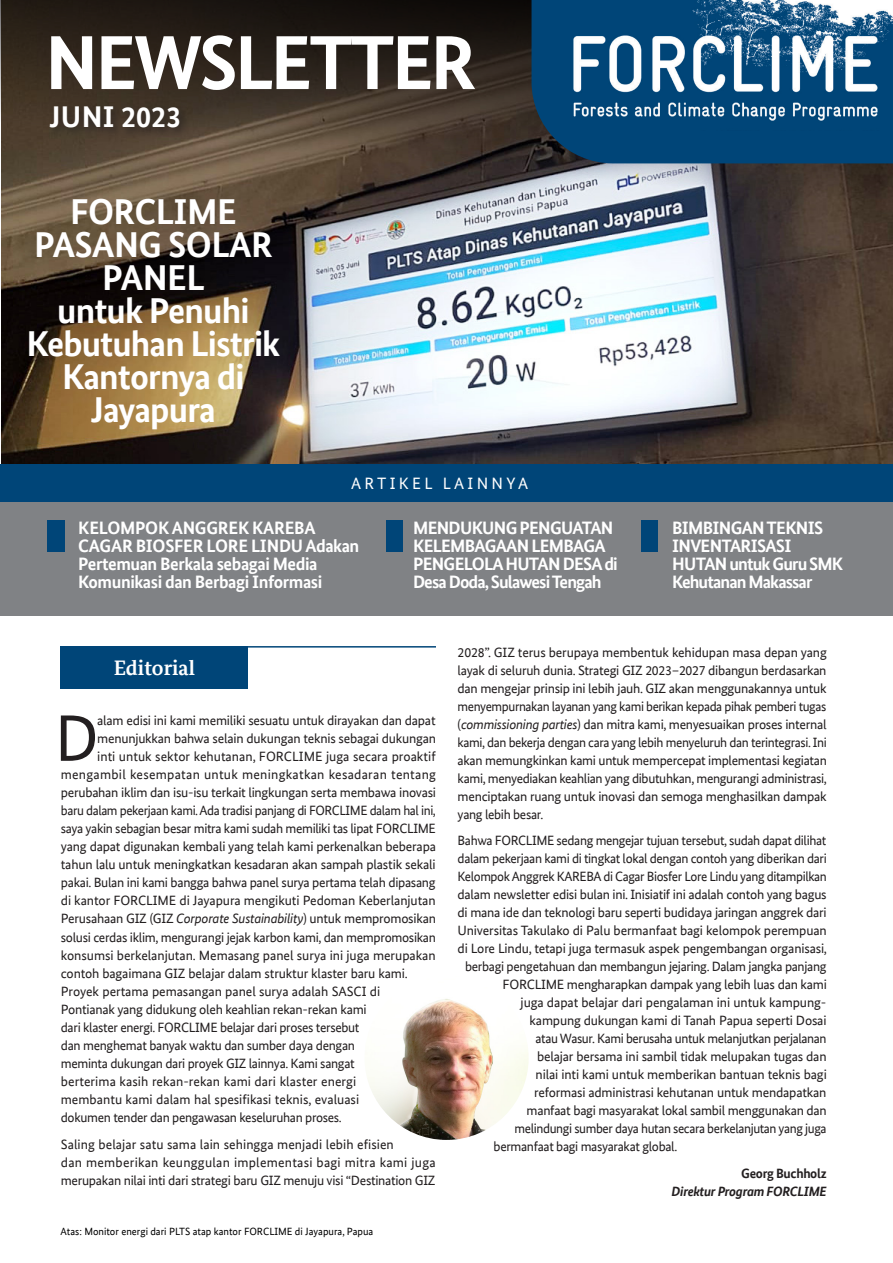
<style>
.page{position:relative;width:893px;height:1263px;background:#fff}
.page>*{position:absolute;margin:0;border:0;box-sizing:border-box;transform-origin:0 0}
.bodytext{font:700 76.5px "Bundes Sans Office";letter-spacing:-.04em;color:#fff}
.bodytext-2{font:65.7px "Bundes Sans Office";color:#231f20}
.bodytext-3{font:700 36px/33px "Bundes Sans Office";letter-spacing:-.025em;color:#fff;text-align:center}
.t1{font:700 30px "Bundes Sans Office";letter-spacing:.005em;color:#fff}
.bodytext-4{font:700 21px "Bundes Serif Office T";color:#fff}
.bodytext-5{font:700 18px/18px "Bundes Sans Office";letter-spacing:-.04em;color:#fff}
.bodytext-6{font:16.5px "Bundes Sans Office";letter-spacing:.2em;color:#fff}
.bodytext-7{font:13.5px/18px "Bundes Sans Office";letter-spacing:-.02em;color:#231f20;text-align:justify}
.bodytext-8{font:13.5px/18px "Bundes Sans Office";color:#231f20}
.bodytext-9{font:13.5px "Bundes Sans Office";letter-spacing:.02em;color:#231f20}
.bodytext-10{font:13.5px "Bundes Sans Office";letter-spacing:.005em;color:#231f20}
.bodytext-11{font:italic 700 13.5px "Bundes Sans Office";letter-spacing:-.025em;color:#231f20}
.bodytext-12{font:700 13.5px "Bundes Sans Office";letter-spacing:-.025em;color:#231f20}
.info_lebih_lanjut{font:10.5px "Bundes Sans Office";color:#000}
.s1{font-style:italic}
</style>
<div class="page">
<img style="left:1px;top:221px;width:892px;height:243px">
<svg style="left:0;top:0;width:893px;height:221px;background:#4b423a"></svg>
<div style="left:61px;top:646px;width:187px;height:43px;background:#004578"></div>
<hr style="left:66px;top:646px;width:370px;height:1px;background:#004578">
<div style="left:0;top:492px;width:893px;height:124px;background:#808285"></div>
<div style="left:386px;top:520px;width:17px;height:32px;background:#004578"></div>
<div style="left:641px;top:520px;width:17px;height:32px;background:#004578"></div>
<div style="left:48px;top:520px;width:17px;height:32px;background:#004578"></div>
<img style="left:364px;top:976px;width:165px;height:164px;border-radius:82px">
<div style="left:0;top:464px;width:893px;height:37px;background:#004578"></div>
<svg style="left:531px;top:0;width:362px;height:163px;background:#05416d"></svg>
<div style="left:561px;top:0;width:332px;height:136px;background:#004578"></div>
<img style="left:573px;top:0;width:320px;height:121px">
<div style="left:45px;top:101px;width:145px;height:38px;background:#231f20;opacity:.75"></div>
<p class="bodytext" style="left:45px;top:18px;width:433px">NEWSLETTER</p>
<p class="t1" style="left:50px;top:100px;width:133px">JUNI 2023</p>
<p class="bodytext-3" style="left:34px;top:195px;width:240px">FORCLIME<br>PASANG SOLAR<br>PANEL</p>
<p class="bodytext-3" style="left:26px;top:294px;width:255px">untuk Penuhi<br>Kebutuhan Listrik<br>Kantornya di<br>Jayapura</p>
<p class="bodytext-6" style="left:351px;top:474px;width:178px">ARTIKEL LAINNYA</p>
<p class="bodytext-5" style="left:78px;top:519px;width:283px">KELOMPOK ANGGREK KAREBA<br>CAGAR BIOSFER LORE LINDU Adakan<br>Pertemuan Berkala sebagai Media<br>Komunikasi dan Berbagi Informasi</p>
<p class="bodytext-5" style="left:413px;top:519px;width:202px">MENDUKUNG PENGUATAN<br>KELEMBAGAAN LEMBAGA</p>
<p class="bodytext-5" style="left:413px;top:555px;width:206px">PENGELOLA HUTAN DESA di<br>Desa Doda, Sulawesi Tengah</p>
<p class="bodytext-5" style="left:672px;top:519px;width:173px">BIMBINGAN TEKNIS<br>INVENTARISASI<br>HUTAN untuk Guru SMK<br>Kehutanan Makassar</p>
<p class="bodytext-4" style="left:114px;top:656px;width:83px">Editorial</p>
<p class="bodytext-2" style="left:55px;top:701px;width:46px">D</p>
<p class="bodytext-7" style="left:97px;top:711px;width:340px">alam edisi ini kami memiliki sesuatu untuk dirayakan dan dapat</p>
<p class="bodytext-7" style="left:97px;top:729px;width:340px">menunjukkan bahwa selain dukungan teknis sebagai dukungan</p>
<p class="bodytext-8" style="left:97px;top:747px;width:340px">inti untuk sektor kehutanan, FORCLIME juga secara proaktif</p>
<p class="bodytext-9" style="left:61px;top:767px;width:377px">mengambil kesempatan untuk meningkatkan kesadaran tentang</p>
<p class="bodytext-7" style="left:61px;top:783px;width:377px">perubahan iklim dan isu-isu terkait lingkungan serta membawa inovasi</p>
<p class="bodytext-7" style="left:61px;top:801px;width:377px">baru dalam pekerjaan kami. Ada tradisi panjang di FORCLIME dalam hal ini,</p>
<p class="bodytext-7" style="left:61px;top:819px;width:376px">saya yakin sebagian besar mitra kami sudah memiliki tas lipat FORCLIME</p>
<p class="bodytext-7" style="left:61px;top:837px;width:377px">yang dapat digunakan kembali yang telah kami perkenalkan beberapa</p>
<p class="bodytext-7" style="left:61px;top:856px;width:376px">tahun lalu untuk meningkatkan kesadaran akan sampah plastik sekali</p>
<p class="bodytext-7" style="left:61px;top:874px;width:376px">pakai. Bulan ini kami bangga bahwa panel surya pertama telah dipasang</p>
<p class="bodytext-7" style="left:61px;top:892px;width:376px">di kantor FORCLIME di Jayapura mengikuti Pedoman Keberlanjutan</p>
<p class="bodytext-7" style="left:61px;top:910px;width:377px">Perusahaan GIZ (GIZ <span class="s1">Corporate Sustainability</span>) untuk mempromosikan</p>
<p class="bodytext-7" style="left:61px;top:928px;width:377px">solusi cerdas iklim, mengurangi jejak karbon kami, dan mempromosikan</p>
<p class="bodytext-7" style="left:61px;top:946px;width:376px">konsumsi berkelanjutan. Memasang panel surya ini juga merupakan</p>
<p class="bodytext-7" style="left:61px;top:964px;width:348px">contoh bagaimana GIZ belajar dalam struktur klaster baru kami.</p>
<p class="bodytext-7" style="left:61px;top:982px;width:321px">Proyek pertama pemasangan panel surya adalah SASCI di</p>
<p class="bodytext-7" style="left:61px;top:1000px;width:307px">Pontianak yang didukung oleh keahlian rekan-rekan kami</p>
<p class="bodytext-7" style="left:61px;top:1018px;width:300px">dari klaster energi. FORCLIME belajar dari proses tersebut</p>
<p class="bodytext-7" style="left:61px;top:1036px;width:296px">dan menghemat banyak waktu dan sumber daya dengan</p>
<p class="bodytext-7" style="left:61px;top:1054px;width:295px">meminta dukungan dari proyek GIZ lainnya. Kami sangat</p>
<p class="bodytext-10" style="left:61px;top:1074px;width:297px">berterima kasih rekan-rekan kami dari klaster energi</p>
<p class="bodytext-8" style="left:61px;top:1090px;width:300px">membantu kami dalam hal spesifikasi teknis, evaluasi</p>
<p class="bodytext-7" style="left:61px;top:1108px;width:283px">dokumen tender dan pengawasan keseluruhan proses.</p>
<p class="bodytext-8" style="left:61px;top:1135px;width:376px">Saling belajar satu sama lain sehingga menjadi lebih efisien<br>dan memberikan keunggulan implementasi bagi mitra kami juga merupakan nilai inti dari strategi baru GIZ menuju visi “Destination GIZ</p>
<p class="info_lebih_lanjut" style="left:61px;top:1226px;width:314px">Atas: Monitor energi dari PLTS atap kantor FORCLIME di Jayapura, Papua</p>
<p class="bodytext-7" style="left:458px;top:643px;width:371px">2028”. GIZ terus berupaya membentuk kehidupan masa depan yang layak di seluruh dunia. Strategi GIZ 2023–2027 dibangun berdasarkan dan mengejar prinsip ini lebih jauh. GIZ akan menggunakannya untuk menyempurnakan layanan yang kami berikan kepada pihak pemberi tugas (<span class="s1">commissioning parties</span>) dan mitra kami, menyesuaikan proses internal kami, dan bekerja dengan cara yang lebih menyeluruh dan terintegrasi. Ini akan memungkinkan kami untuk mempercepat implementasi kegiatan kami, menyediakan keahlian yang dibutuhkan, mengurangi administrasi, menciptakan ruang untuk inovasi dan semoga menghasilkan dampak yang lebih besar.</p>
<p class="bodytext-7" style="left:458px;top:831px;width:370px">Bahwa FORCLIME sedang mengejar tujuan tersebut, sudah dapat dilihat</p>
<p class="bodytext-7" style="left:458px;top:849px;width:371px">dalam pekerjaan kami di tingkat lokal dengan contoh yang diberikan dari</p>
<p class="bodytext-7" style="left:458px;top:867px;width:371px">Kelompok Anggrek KAREBA di Cagar Biosfer Lore Lindu yang ditampilkan</p>
<p class="bodytext-7" style="left:458px;top:885px;width:371px">dalam newsletter edisi bulan ini. Inisiatif ini adalah contoh yang bagus</p>
<p class="bodytext-7" style="left:458px;top:903px;width:370px">di mana ide dan teknologi baru seperti budidaya jaringan anggrek dari</p>
<p class="bodytext-7" style="left:458px;top:921px;width:371px">Universitas Takulako di Palu bermanfaat bagi kelompok perempuan</p>
<p class="bodytext-7" style="left:458px;top:939px;width:371px">di Lore Lindu, tetapi juga termasuk aspek pengembangan organisasi,</p>
<p class="bodytext-7" style="left:465px;top:957px;width:363px">berbagi pengetahuan dan membangun jejaring. Dalam jangka panjang</p>
<p class="bodytext-7" style="left:503px;top:975px;width:326px">FORCLIME mengharapkan dampak yang lebih luas dan kami</p>
<p class="bodytext-7" style="left:521px;top:993px;width:307px">juga dapat belajar dari pengalaman ini untuk kampung-</p>
<p class="bodytext-7" style="left:530px;top:1011px;width:298px">kampung dukungan kami di Tanah Papua seperti Dosai</p>
<p class="bodytext-7" style="left:536px;top:1029px;width:292px">atau Wasur. Kami berusaha untuk melanjutkan perjalanan</p>
<p class="bodytext-7" style="left:537px;top:1047px;width:291px">belajar bersama ini sambil tidak melupakan tugas dan</p>
<p class="bodytext-7" style="left:536px;top:1065px;width:293px">nilai inti kami untuk memberikan bantuan teknis bagi</p>
<p class="bodytext-7" style="left:534px;top:1083px;width:294px">reformasi administrasi kehutanan untuk mendapatkan</p>
<p class="bodytext-7" style="left:527px;top:1101px;width:302px">manfaat bagi masyarakat lokal sambil menggunakan dan</p>
<p class="bodytext-7" style="left:515px;top:1119px;width:313px">melindungi sumber daya hutan secara berkelanjutan yang juga</p>
<p class="bodytext-7" style="left:494px;top:1137px;width:185px">bermanfaat bagi masyarakat global.</p>
<p class="bodytext-12" style="left:741px;top:1165px;width:87px">Georg Buchholz</p>
<p class="bodytext-11" style="left:672px;top:1183px;width:156px">Direktur Program FORCLIME</p>
</div>
